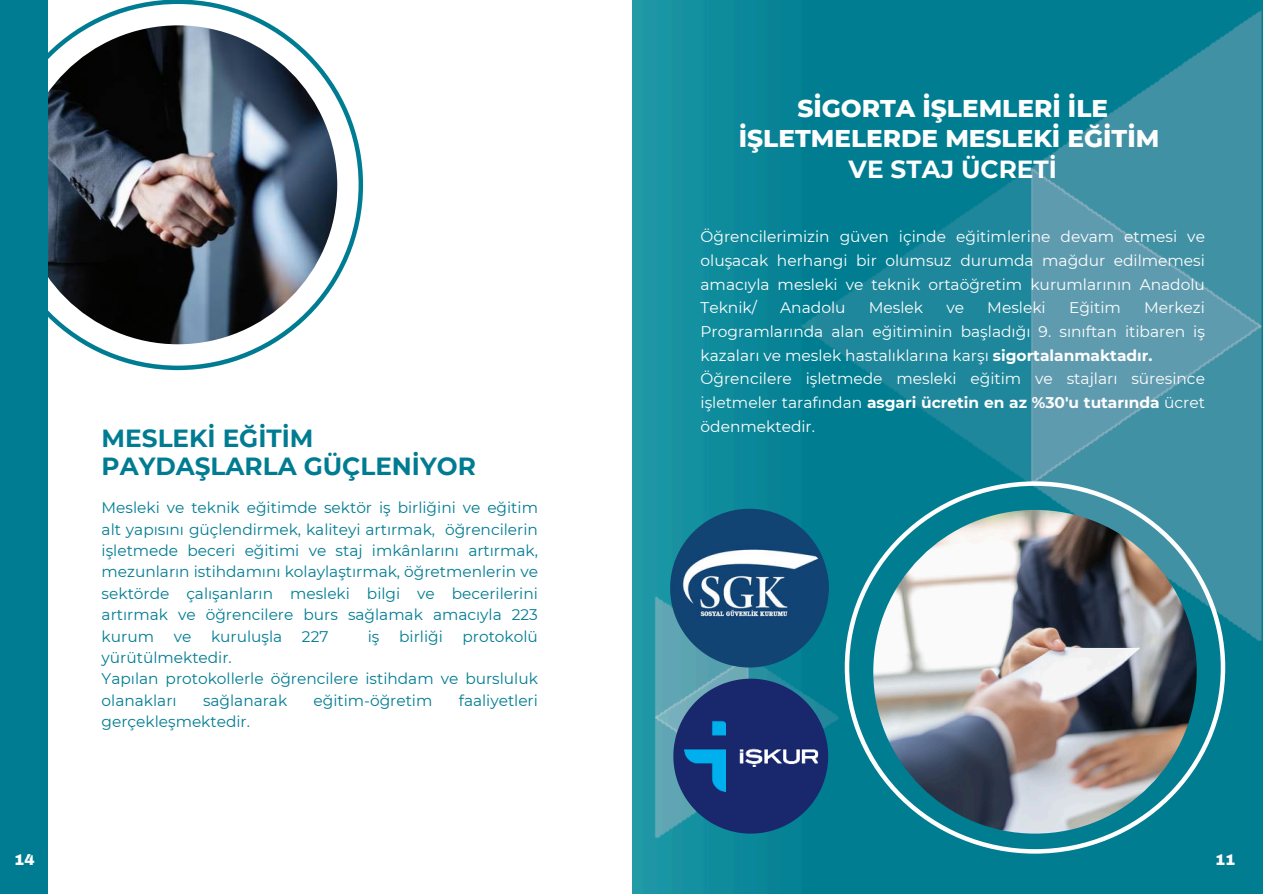
<style>
.page{position:relative;width:1263px;height:894px;background:#fff}
.page>*{position:absolute;margin:0;border:0;box-sizing:border-box;transform-origin:0 0}
.t1{font:800 24.75px/29.2px "Montserrat";color:#fefefe;text-align:center}
.t2{font:700 24.75px/28.2px "Montserrat";color:#007c92}
.t3{font:700 24.75px "Montserrat";color:#fff}
.t4{font:15.45px/21.3px "Montserrat";color:#007c92;text-align:justify}
.t5{font:15.45px/23.7px "Montserrat";color:#fefefe;text-align:justify}
.t6{font:900 15.3px "Archivo";color:#fff}
.s1{font-weight:700}
</style>
<div class="page">
<img style="left:632px;top:0;width:630px;height:893px">
<svg style="left:47px;top:0;width:316px;height:370px"></svg>
<img style="left:19px;top:25px;width:318px;height:319px;border-radius:50%">
<svg style="left:845px;top:481px;width:380px;height:372px"></svg>
<img style="left:873px;top:509px;width:324px;height:324px;border-radius:50%">
<div style="left:0;top:0;width:47px;height:893px;background:#007c92"></div>
<svg style="left:670px;top:508px;width:159px;height:159px"></svg>
<svg style="left:673px;top:678px;width:155px;height:155px"></svg>
<img style="left:673px;top:545px;width:156px;height:81px;border-radius:40px">
<img style="left:680px;top:704px;width:138px;height:103px">
<p class="t6" style="left:14px;top:850px;width:22px">14</p>
<h1 class="t2" style="left:102px;top:422px;width:376px">MESLEKİ EĞİTİM<br>PAYDAŞLARLA GÜÇLENİYOR</h1>
<p class="t4" style="left:102px;top:496px;width:438px">Mesleki ve teknik eğitimde sektör iş birliğini ve eğitim alt yapısını güçlendirmek, kaliteyi artırmak, öğrencilerin işletmede beceri eğitimi ve staj imkânlarını artırmak, mezunların istihdamını kolaylaştırmak, öğretmenlerin ve sektörde çalışanların mesleki bilgi ve becerilerini artırmak ve öğrencilere burs sağlamak amacıyla 223 kurum</p>
<p class="t4" style="left:174px;top:624px;width:19px">ve</p>
<p class="t4" style="left:211px;top:624px;width:73px">kuruluşla</p>
<p class="t4" style="left:302px;top:624px;width:28px">227</p>
<p class="t4" style="left:368px;top:624px;width:13px">iş</p>
<p class="t4" style="left:399px;top:624px;width:45px">birliği</p>
<p class="t4" style="left:462px;top:624px;width:77px">protokolü</p>
<p class="t4" style="left:102px;top:646px;width:438px;text-align:left">yürütülmektedir.<br>Yapılan protokollerle öğrencilere istihdam ve bursluluk olanakları</p>
<p class="t4" style="left:203px;top:689px;width:86px">sağlanarak</p>
<p class="t4" style="left:314px;top:689px;width:120px">eğitim-öğretim</p>
<p class="t4" style="left:459px;top:689px;width:81px">faaliyetleri</p>
<p class="t4" style="left:102px;top:710px;width:150px">gerçekleşmektedir.</p>
<h1 class="t1" style="left:739px;top:92px;width:422px">SİGORTA İŞLEMLERİ İLE<br>İŞLETMELERDE MESLEKİ EĞİTİM</h1>
<h1 class="t3" style="left:848px;top:151px;width:210px">VE STAJ ÜCRETİ</h1>
<p class="t5" style="left:700px;top:224px;width:506px">Öğrencilerimizin güven içinde eğitimlerine devam etmesi ve oluşacak herhangi bir olumsuz durumda mağdur edilmemesi amacıyla mesleki ve teknik ortaöğretim kurumlarının Anadolu Teknik/</p>
<p class="t5" style="left:700px;top:295px;width:506px;text-align:left;text-indent:444px">Merkezi Programlarında alan eğitiminin başladığı 9. sınıftan itibaren iş kazaları ve meslek hastalıklarına karşı <span class="s1">sigortalanmaktadır.<br></span>Öğrencilere işletmede mesleki eğitim ve stajları süresince işletmeler tarafından <span class="s1">asgari ücretin en az %30'u tutarında</span> ücret ödenmektedir.</p>
<p class="t5" style="left:780px;top:295px;width:67px">Anadolu</p>
<p class="t5" style="left:869px;top:295px;width:56px">Meslek</p>
<p class="t5" style="left:946px;top:295px;width:19px">ve</p>
<p class="t5" style="left:987px;top:295px;width:60px">Mesleki</p>
<p class="t5" style="left:1069px;top:295px;width:53px">Eğitim</p>
<p class="t6" style="left:1215px;top:850px;width:22px">11</p>
</div>
